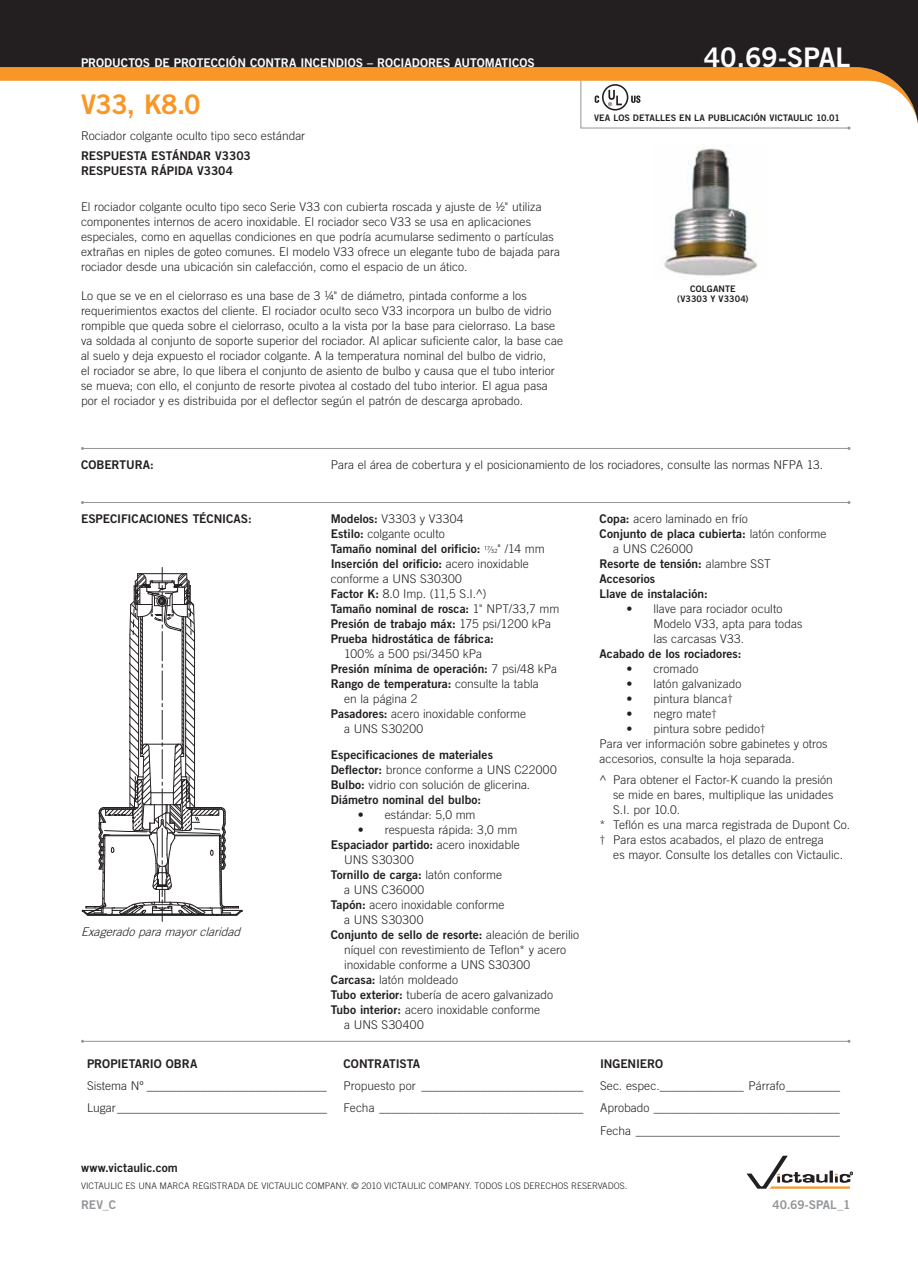
<style>
.page{position:relative;width:918px;height:1263px;background:#fff}
.page>*{position:absolute;margin:0;border:0;box-sizing:border-box;transform-origin:0 0}
.Header_R{font:27px "Trade Gothic LT Std Bd 2";color:#fff}
.Head_1{font:27px "Trade Gothic LT Std Bd 2";color:#f89728}
.Body{font:300 12px/15px "Trade Gothic LT Std";letter-spacing:.005em;color:#231f20}
.Material_Specs{font:300 12px/15px "Trade Gothic LT Std";letter-spacing:.005em;color:#231f20}
.Material_Specs-2{font:12px/15px "Trade Gothic LT Std Bd 2";letter-spacing:.005em;color:#231f20;text-align:center}
.Request{font:300 12px "Trade Gothic LT Std";color:#231f20}
.Material_Specs_ind{font:300 12px/15px "Trade Gothic LT Std";color:#231f20}
.Head_2{font:12px "Trade Gothic LT Std Bd 2";letter-spacing:-.005em;color:#231f20}
.Material_Specs-3{font:300 12px/15px "Trade Gothic LT Std";letter-spacing:.025em;color:#231f20}
.t1{font:12px "Trade Gothic LT Std Bd 2";letter-spacing:-.005em;color:#fff}
.Material_Specs-4{font:300 12px/15px "Trade Gothic LT Std";letter-spacing:.03em;color:#231f20}
.Material_Specs-5{font:italic 300 12px "Trade Gothic LT Std";color:#231f20}
.Body-2{font:12px "Trade Gothic LT Std Bd 2";color:#231f20}
.Page_Number_R{font:12px "Trade Gothic LT Std Bd 2";letter-spacing:-.005em;color:#939598}
.Page_Number_L{font:12px "Trade Gothic LT Std Bd 2";color:#939598}
.Trademark{font:300 9px "Trade Gothic LT Std";color:#231f20}
.t2{font:9px "Trade Gothic LT Std Bd 2";letter-spacing:.005em;color:#231f20}
.s1{font-family:"Trade Gothic LT Std Bd 2";font-weight:400}
.s2{font-family:"Myriad Pro";font-weight:300;font-size:10.5px}
.s3{font-family:"Trade Gothic LT Std";font-weight:300}
</style>
<div class="page">
<hr style="left:82px;top:448px;width:767px;height:1px;background:#939598">
<hr style="left:82px;top:502px;width:767px;height:1px;background:#939598">
<svg style="left:81px;top:567px;width:162px;height:354px"></svg>
<svg style="left:0;top:0;width:918px;height:130px;fill:#231f20"></svg>
<hr style="left:82px;top:1040px;width:767px;height:1px;background:#939598">
<svg style="left:580px;top:80px;width:270px;height:49px"></svg>
<svg style="left:747px;top:1155px;width:106px;height:33px"></svg>
<img style="left:664px;top:147px;width:93px;height:129px">
<p class="t1" style="left:81px;top:55px;width:455px">PRODUCTOS DE PROTECCIÓN CONTRA INCENDIOS – ROCIADORES AUTOMATICOS</p>
<p class="Header_R" style="left:704px;top:41px;width:148px">40.69-SPAL</p>
<p class="Head_1" style="left:81px;top:87px;width:121px">V33, K8.0</p>
<p class="Request" style="left:81px;top:128px;width:226px">Rociador colgante oculto tipo seco estándar</p>
<p class="Head_2" style="left:81px;top:148px;width:171px">RESPUESTA ESTÁNDAR V3303</p>
<p class="Head_2" style="left:81px;top:163px;width:154px">RESPUESTA RÁPIDA V3304</p>
<p class="Body" style="left:81px;top:199px;width:481px">El rociador colgante oculto tipo seco Serie V33 con cubierta roscada y ajuste de ½" utiliza componentes internos de acero inoxidable. El rociador seco V33 se usa en aplicaciones especiales, como en aquellas condiciones en que podría acumularse sedimento o partículas extrañas en niples de goteo comunes. El modelo V33 ofrece un elegante tubo de bajada para rociador desde una ubicación sin calefacción, como el espacio de un ático.</p>
<p class="Body" style="left:81px;top:287px;width:484px">Lo que se ve en el cielorraso es una base de 3 1/4" de diámetro, pintada conforme a los requerimientos exactos del cliente. El rociador oculto seco V33 incorpora un bulbo de vidrio rompible que queda sobre el cielorraso, oculto a la vista por la base para cielorraso. La base va soldada al conjunto de soporte superior del rociador. Al aplicar suficiente calor, la base cae al suelo y deja expuesto el rociador colgante. A la temperatura nominal del bulbo de vidrio,<br>el rociador se abre, lo que libera el conjunto de asiento de bulbo y causa que el tubo interior se mueva; con ello, el conjunto de resorte pivotea al costado del tubo interior. El agua pasa por el rociador y es distribuida por el deflector según el patrón de descarga aprobado.</p>
<p class="t2" style="left:594px;top:112px;width:247px">VEA LOS DETALLES EN LA PUBLICACIÓN VICTAULIC 10.01</p>
<p class="t2" style="left:690px;top:283px;width:47px">COLGANTE</p>
<p class="t2" style="left:677px;top:293px;width:73px">(V3303 Y V3304)</p>
<p class="Head_2" style="left:81px;top:457px;width:74px">COBERTURA:</p>
<p class="Body" style="left:331px;top:457px;width:494px">Para el área de cobertura y el posicionamiento de los rociadores, consulte las normas NFPA 13.</p>
<p class="Head_2" style="left:81px;top:511px;width:172px">ESPECIFICACIONES TÉCNICAS:</p>
<p class="Material_Specs-3" style="left:331px;top:511px;width:134px"><span class="s1">Modelos:</span> V3303 y V3304</p>
<p class="Material_Specs" style="left:331px;top:526px;width:115px"><span class="s1">Estilo:</span> colgante oculto</p>
<p class="Material_Specs-2" style="left:331px;top:541px;width:215px">Tamaño nominal del orificio: <span class="s2">17/32</span><span class="s3">" /14 mm</span></p>
<p class="Material_Specs-2" style="left:331px;top:556px;width:200px">Inserción del orificio: <span class="s3">acero inoxidable</span></p>
<p class="Material_Specs" style="left:331px;top:571px;width:133px">conforme a UNS S30300</p>
<p class="Material_Specs" style="left:331px;top:586px;width:157px"><span class="s1">Factor K:</span> 8.0 Imp. (11,5 S.I.^)</p>
<p class="Material_Specs-2" style="left:331px;top:601px;width:230px">Tamaño nominal de rosca: <span class="s3">1" NPT/33,7 mm</span></p>
<p class="Material_Specs-2" style="left:331px;top:616px;width:222px">Presión de trabajo máx: <span class="s3">175 psi/1200 kPa</span></p>
<p class="Material_Specs-2" style="left:331px;top:631px;width:165px">Prueba hidrostática de fábrica:<br><span class="s3">100% a 500 psi/3450 kPa</span></p>
<p class="Material_Specs-2" style="left:331px;top:661px;width:228px">Presión mínima de operación: <span class="s3">7 psi/48 kPa</span></p>
<p class="Material_Specs" style="left:344px;top:676px;width:196px;text-indent:-14px"><span class="s1">Rango de temperatura:</span> consulte la tabla en la página 2</p>
<p class="Material_Specs" style="left:344px;top:706px;width:183px;text-indent:-14px"><span class="s1">Pasadores:</span> acero inoxidable conforme a UNS S30200</p>
<p class="Head_2" style="left:331px;top:747px;width:164px">Especificaciones de materiales</p>
<p class="Material_Specs" style="left:331px;top:761px;width:227px"><span class="s1">Deflector:</span> bronce conforme a UNS C22000</p>
<p class="Material_Specs" style="left:331px;top:776px;width:201px"><span class="s1">Bulbo:</span> vidrio con solución de glicerina.</p>
<p class="Material_Specs-2" style="left:331px;top:791px;width:152px">Diámetro nominal del bulbo:</p>
<p class="Material_Specs_ind" style="left:358px;top:806px;width:119px">• estándar: 5,0 mm</p>
<p class="Material_Specs_ind" style="left:358px;top:821px;width:161px">• respuesta rápida: 3,0 mm</p>
<p class="Material_Specs-3" style="left:344px;top:836px;width:177px;text-indent:-14px"><span class="s1">Espaciador partido:</span> acero inoxidable<br>UNS S30300</p>
<p class="Material_Specs-4" style="left:344px;top:866px;width:159px;text-indent:-14px"><span class="s1">Tornillo de carga:</span> latón conforme a UNS C36000</p>
<p class="Material_Specs" style="left:344px;top:896px;width:162px;text-indent:-14px"><span class="s1">Tapón:</span> acero inoxidable conforme a UNS S30300</p>
<p class="Material_Specs" style="left:344px;top:926px;width:237px;text-indent:-14px"><span class="s1">Conjunto de sello de resorte:</span> aleación de berilio níquel con revestimiento de Teflon* y acero inoxidable conforme a UNS S30300</p>
<p class="Material_Specs" style="left:331px;top:971px;width:129px"><span class="s1">Carcasa:</span> latón moldeado</p>
<p class="Material_Specs" style="left:331px;top:986px;width:224px"><span class="s1">Tubo exterior:</span> tubería de acero galvanizado</p>
<p class="Material_Specs" style="left:344px;top:1001px;width:197px;text-indent:-14px"><span class="s1">Tubo interior:</span> acero inoxidable conforme a UNS S30400</p>
<p class="Material_Specs-5" style="left:81px;top:924px;width:164px">Exageradoparamayorclaridad</p>
<p class="Material_Specs" style="left:600px;top:511px;width:150px"><span class="s1">Copa:</span> acero laminado en frío</p>
<p class="Material_Specs-2" style="left:613px;top:526px;width:215px;text-align:left;text-indent:-14px">Conjunto de placa cubierta: <span class="s3">latón conforme a UNS C26000</span></p>
<p class="Material_Specs-2" style="left:600px;top:556px;width:173px">Resorte de tensión: <span class="s3">alambre SST</span></p>
<p class="Head_2" style="left:600px;top:571px;width:57px">Accesorios</p>
<p class="Material_Specs-2" style="left:600px;top:586px;width:110px">Llave de instalación:</p>
<p class="Material_Specs_ind" style="left:654px;top:601px;width:150px;text-indent:-27px">• llave para rociador oculto<br>Modelo V33, apta para todas las carcasas V33.</p>
<p class="Material_Specs-2" style="left:600px;top:646px;width:143px">Acabado de los rociadores:</p>
<p class="Material_Specs_ind" style="left:627px;top:661px;width:73px">• cromado</p>
<p class="Material_Specs_ind" style="left:627px;top:676px;width:116px">• latón galvanizado</p>
<p class="Material_Specs_ind" style="left:627px;top:691px;width:108px">• pintura blanca†</p>
<p class="Material_Specs_ind" style="left:627px;top:706px;width:92px">• negro mate†</p>
<p class="Material_Specs_ind" style="left:627px;top:721px;width:141px">• pintura sobre pedido†</p>
<p class="Body" style="left:600px;top:736px;width:230px">Para ver información sobre gabinetes y otros accesorios, consulte la hoja separada.</p>
<p class="Material_Specs" style="left:613px;top:771px;width:222px;text-align:justify;text-indent:-14px">^ Para obtener el Factor-K cuando la presión se mide en bares, multiplique las unidades S.I. por 10.0.</p>
<p class="Material_Specs" style="left:600px;top:816px;width:252px">* Teflón es una marca registrada de Dupont Co.</p>
<p class="Material_Specs" style="left:613px;top:831px;width:231px;text-indent:-14px">† Para estos acabados, el plazo de entrega<br>es mayor. Consulte los detalles con Victaulic.</p>
<p class="Head_2" style="left:87px;top:1056px;width:112px">PROPIETARIO OBRA</p>
<p class="Head_2" style="left:344px;top:1056px;width:78px">CONTRATISTA</p>
<p class="Head_2" style="left:600px;top:1056px;width:65px">INGENIERO</p>
<p class="Request" style="left:87px;top:1078px;width:241px">Sistema Nº ______________________________</p>
<p class="Request" style="left:344px;top:1078px;width:241px">Propuesto por ___________________________</p>
<p class="Request" style="left:600px;top:1078px;width:242px">Sec. espec.______________ Párrafo_________</p>
<p class="Request" style="left:87px;top:1100px;width:241px">Lugar___________________________________</p>
<p class="Request" style="left:344px;top:1100px;width:241px">Fecha __________________________________</p>
<p class="Request" style="left:600px;top:1100px;width:241px">Aprobado _______________________________</p>
<p class="Request" style="left:600px;top:1123px;width:241px">Fecha __________________________________</p>
<p class="Body-2" style="left:81px;top:1160px;width:98px">www.victaulic.com</p>
<p class="Trademark" style="left:81px;top:1179px;width:548px">VICTAULIC ES UNA MARCA REGISTRADA DE VICTAULIC COMPANY. © 2010 VICTAULIC COMPANY. TODOS LOS DERECHOS RESERVADOS.</p>
<p class="Page_Number_L" style="left:81px;top:1197px;width:37px">REV_C</p>
<p class="Page_Number_R" style="left:772px;top:1197px;width:80px">40.69-SPAL_1</p>
</div>
